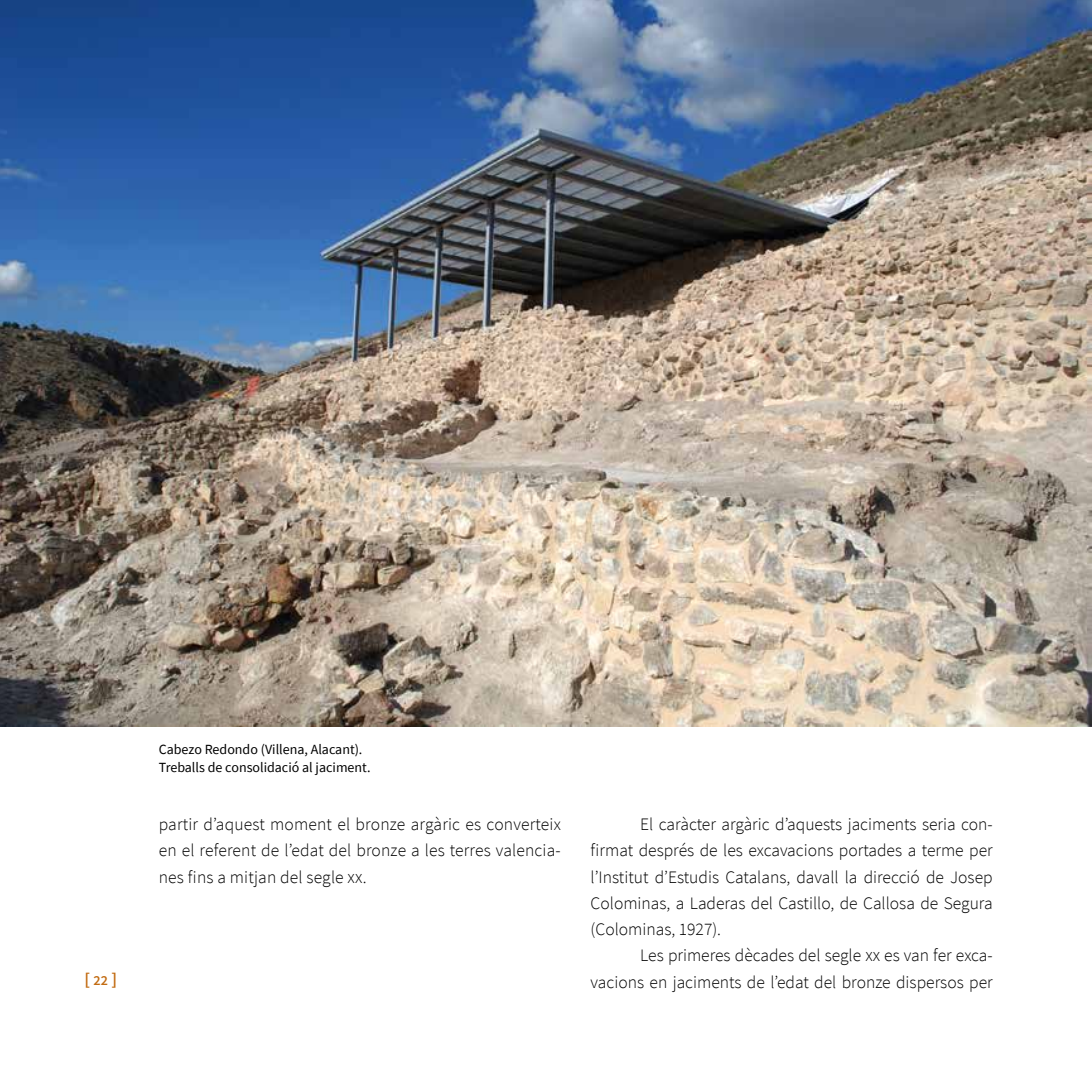
<style>
.page{position:relative;width:1092px;height:1092px;background:#fff}
.page>*{position:absolute;margin:0;border:0;box-sizing:border-box;transform-origin:0 0}
.t1{font:300 17.5px/26.2px "Source Sans Pro";color:#000;text-align:justify}
.t2{font:600 17.5px "Source Sans Pro";color:#c26b11}
.t3{font:14px/17.5px "Source Sans Pro";color:#000}
.s1{font-size:14px}
</style>
<div class="page">
<img style="left:0;top:0;width:1091px;height:726px">
<p class="t2" style="left:84px;top:967px;width:34px">[ <span class="s1">22</span> ]</p>
<p class="t3" style="left:159px;top:740px;width:213px">Cabezo Redondo (Villena, Alacant).<br>Treballs de consolidació al jaciment.</p>
<p class="t1" style="left:159px;top:811px;width:403px">partir d’aquest moment el bronze argàric es converteix en el referent de l’edat del bronze a les terres valencia&shy;nes fins a mitjan del segle xx.</p>
<p class="t1" style="left:590px;top:811px;width:403px;text-indent:50px">El caràcter argàric d’aquests jaciments seria con&shy;firmat després de les excavacions portades a terme per l’Institut d’Estudis Catalans, davall la direcció de Josep Colominas, a Laderas del Castillo, de Callosa de Segura (Colominas, 1927).</p>
<p class="t1" style="left:590px;top:942px;width:403px;text-align:right">Les primeres dècades del segle xx es van fer exca&shy;vacions en jaciments de l’edat del bronze dispersos per</p>
</div>
